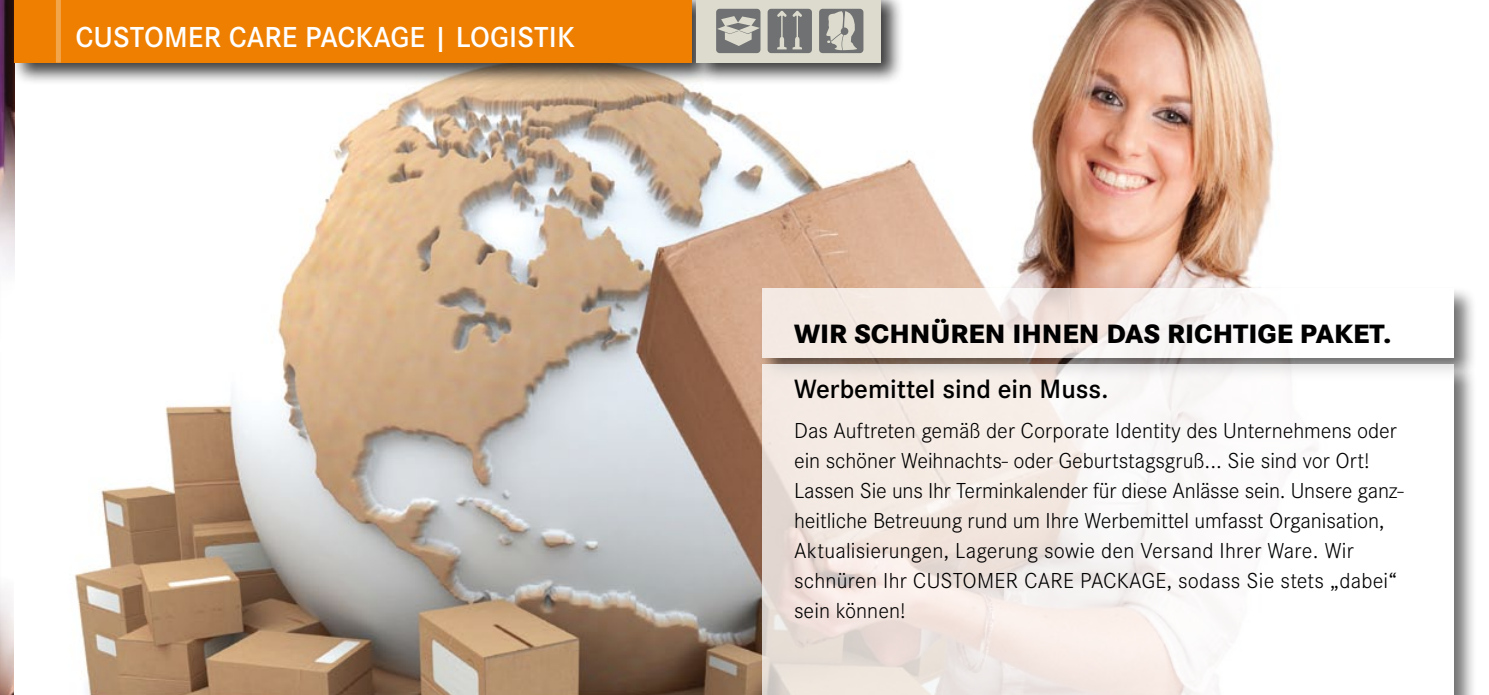
<style>
.page{position:relative;width:1489px;height:695px;background:#fff}
.page>*{position:absolute;margin:0;border:0;box-sizing:border-box;transform-origin:0 0}
.t1{font:600 30px "Corporate S";letter-spacing:.005em;color:#fff}
.t2{font:800 27.5px "Corporate S";color:#000}
.t3{font:600 27.5px "Corporate S";color:#000}
.t4{font:300 22.5px/30px "Corporate S";letter-spacing:-.005em;color:#000}
</style>
<div class="page">
<img style="left:74px;top:0;width:1200px;height:694px">
<img style="left:3px;top:590px;width:11px;height:104px">
<img style="left:0;top:0;width:14px;height:270px">
<div style="left:10px;top:0;width:705px;height:86px;background:#000;opacity:.75"></div>
<div style="left:14px;top:0;width:677px;height:62px;background:#ee7f00"></div>
<div style="left:56px;top:0;width:5px;height:63px;background:#f3a54c"></div>
<hr style="left:0;top:258px;width:3px;height:97px;background:#fcfcfc">
<div style="left:758px;top:284px;width:719px;height:98px;background:#000;opacity:.75"></div>
<svg style="left:762px;top:288px;width:691px;height:70px"></svg>
<div style="left:758px;top:361px;width:719px;height:333px;background:#000;opacity:.75"></div>
<svg style="left:762px;top:365px;width:691px;height:329px"></svg>
<hr style="left:0;top:334px;width:3px;height:360px;background:#000;opacity:.75">
<div style="left:692px;top:0;width:212px;height:86px;background:#000;opacity:.75"></div>
<div style="left:696px;top:0;width:184px;height:62px;background:#dcdbcd"></div>
<svg style="left:819px;top:9px;width:44px;height:44px"></svg>
<svg style="left:767px;top:9px;width:45px;height:44px;background:#80807f"></svg>
<svg style="left:716px;top:9px;width:44px;height:44px"></svg>
<h1 class="t1" style="left:75px;top:20px;width:501px">CUSTOMER CARE PACKAGE | LOGISTIK</h1>
<p class="t2" style="left:794px;top:317px;width:598px">WIR SCHNÜREN IHNEN DAS RICHTIGE PAKET.</p>
<p class="t3" style="left:794px;top:372px;width:316px">Werbemittel sind ein Muss.</p>
<p class="t4" style="left:794px;top:415px;width:611px">Das Auftreten gemäß der Corporate Identity des Unternehmens oder ein schöner Weihnachts- oder Geburtstagsgruß... Sie sind vor Ort!<br>Lassen Sie uns Ihr Terminkalender für diese Anlässe sein. Unsere ganz&shy;heitliche Betreuung rund um Ihre Werbemittel umfasst Organisation, Aktualisierungen, Lagerung sowie den Versand Ihrer Ware. Wir schnüren Ihr CUSTOMER CARE PACKAGE, sodass Sie stets „dabei“ sein können!</p>
</div>
